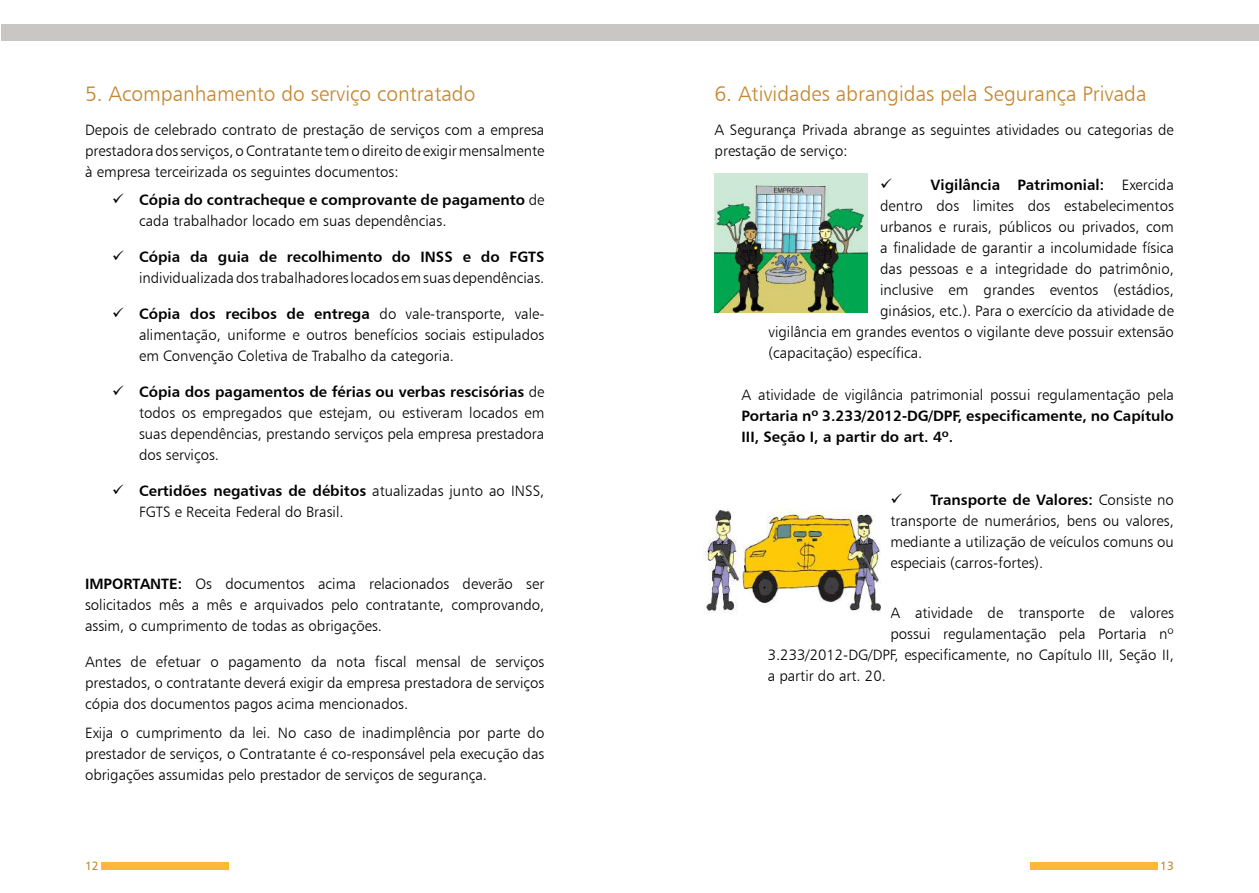
<style>
.page{position:relative;width:1259px;height:893px;background:#fff}
.page>*{position:absolute;margin:0;border:0;box-sizing:border-box;transform-origin:0 0}
.t1{font:21px "Humanist 777 BT Light B";color:#c4862e}
.t2{font:15px/21px "Humanist 777 BT Light B";color:#000;text-align:justify}
.t3{font:15px/21px "Humanist 777 BT Bold B";color:#000}
.t4{font:12px "Humanist 777 BT Roman B";color:#c4862e}
.s1{font-family:"Humanist 777 BT Light B"}
.s2{font-family:"Humanist 777 BT Bold B"}
</style>
<div class="page">
<div style="left:1px;top:24px;width:1257px;height:17px;background:#cac6c4"></div>
<div style="left:101px;top:863px;width:128px;height:7px;background:#fdb739"></div>
<div style="left:1030px;top:863px;width:128px;height:7px;background:#fdb739"></div>
<img style="left:714px;top:173px;width:153px;height:140px">
<img style="left:706px;top:509px;width:174px;height:104px">
<h1 class="t1" style="left:85px;top:81px;width:392px">5. Acompanhamento do serviço contratado</h1>
<p class="t2" style="left:85px;top:119px;width:461px">Depois de celebrado contrato de prestação de serviços com a empresa prestadora dos serviços, o Contratante tem o direito de exigir mensalmente à empresa terceirizada os seguintes documentos:</p>
<p class="t3" style="left:112px;top:189px;width:434px">✓ Cópia do contracheque e comprovante de pagamento <span class="s1">de</span></p>
<p class="t2" style="left:139px;top:210px;width:309px">cada trabalhador locado em suas dependências.</p>
<p class="t3" style="left:112px;top:246px;width:434px">✓ Cópia da guia de recolhimento do INSS e do FGTS</p>
<p class="t2" style="left:139px;top:267px;width:407px">individualizada dos trabalhadores locados em suas dependências.</p>
<p class="t3" style="left:112px;top:303px;width:434px">✓ Cópia dos recibos de entrega <span class="s1">do vale-transporte, vale-</span></p>
<p class="t2" style="left:139px;top:324px;width:407px">alimentação, uniforme e outros benefícios sociais estipulados em Convenção Coletiva de Trabalho da categoria.</p>
<p class="t3" style="left:112px;top:381px;width:434px">✓ Cópia dos pagamentos de férias ou verbas rescisórias <span class="s1">de</span></p>
<p class="t2" style="left:139px;top:402px;width:407px">todos os empregados que estejam, ou estiveram locados em suas dependências, prestando serviços pela empresa prestadora dos serviços.</p>
<p class="t3" style="left:112px;top:480px;width:434px">✓ Certidões negativas de débitos <span class="s1">atualizadas junto ao INSS,</span></p>
<p class="t2" style="left:139px;top:501px;width:206px">FGTS e Receita Federal do Brasil.</p>
<p class="t2" style="left:85px;top:573px;width:461px"><span class="s2">IMPORTANTE:</span> Os documentos acima relacionados deverão ser solicitados mês a mês e arquivados pelo contratante, comprovando, assim, o cumprimento de todas as obrigações.</p>
<p class="t2" style="left:85px;top:651px;width:461px">Antes de efetuar o pagamento da nota fiscal mensal de serviços prestados, o contratante deverá exigir da empresa prestadora de serviços cópia dos documentos pagos acima mencionados.</p>
<p class="t2" style="left:85px;top:722px;width:461px">Exija o cumprimento da lei. No caso de inadimplência por parte do prestador de serviços, o Contratante é co-responsável pela execução das obrigações assumidas pelo prestador de serviços de segurança.</p>
<h1 class="t1" style="left:714px;top:81px;width:433px">6. Atividades abrangidas pela Segurança Privada</h1>
<p class="t2" style="left:714px;top:119px;width:461px">A Segurança Privada abrange as seguintes atividades ou categorias de prestação de serviço:</p>
<p class="t3" style="left:930px;top:174px;width:245px">Vigilância Patrimonial: <span class="s1">Exercida</span></p>
<p class="t2" style="left:880px;top:195px;width:295px">dentro dos limites dos estabelecimentos</p>
<p class="t2" style="left:880px;top:216px;width:295px">urbanos e rurais, públicos ou privados, com</p>
<p class="t2" style="left:880px;top:237px;width:295px">a finalidade de garantir a incolumidade física</p>
<p class="t2" style="left:880px;top:258px;width:295px">das pessoas e a integridade do patrimônio,</p>
<p class="t2" style="left:880px;top:279px;width:295px">inclusive em grandes eventos (estádios,</p>
<p class="t2" style="left:880px;top:300px;width:295px">ginásios, etc.). Para o exercício da atividade de</p>
<p class="t2" style="left:768px;top:321px;width:407px">vigilância em grandes eventos o vigilante deve possuir extensão</p>
<p class="t2" style="left:768px;top:342px;width:155px">(capacitação) específica.</p>
<p class="t2" style="left:741px;top:384px;width:434px">A atividade de vigilância patrimonial possui regulamentação pela</p>
<p class="t3" style="left:741px;top:405px;width:434px">Portaria nº 3.233/2012-DG/DPF, especificamente, no Capítulo<br>III, Seção I, a partir do art. 4º.</p>
<p class="t3" style="left:890px;top:489px;width:285px">✓ Transporte de Valores: <span class="s1">Consiste no</span></p>
<p class="t2" style="left:890px;top:510px;width:285px">transporte de numerários, bens ou valores, mediante a utilização de veículos comuns ou especiais (carros-fortes).</p>
<p class="t2" style="left:890px;top:602px;width:285px">A atividade de transporte de valores</p>
<p class="t2" style="left:890px;top:623px;width:285px">possui regulamentação pela Portaria nº</p>
<p class="t2" style="left:767px;top:644px;width:408px">3.233/2012-DG/DPF, especificamente, no Capítulo III, Seção II,</p>
<p class="t2" style="left:767px;top:665px;width:120px">a partir do art. 20.</p>
<p class="t4" style="left:85px;top:858px;width:15px">12</p>
<p class="t4" style="left:1160px;top:858px;width:15px">13</p>
</div>
